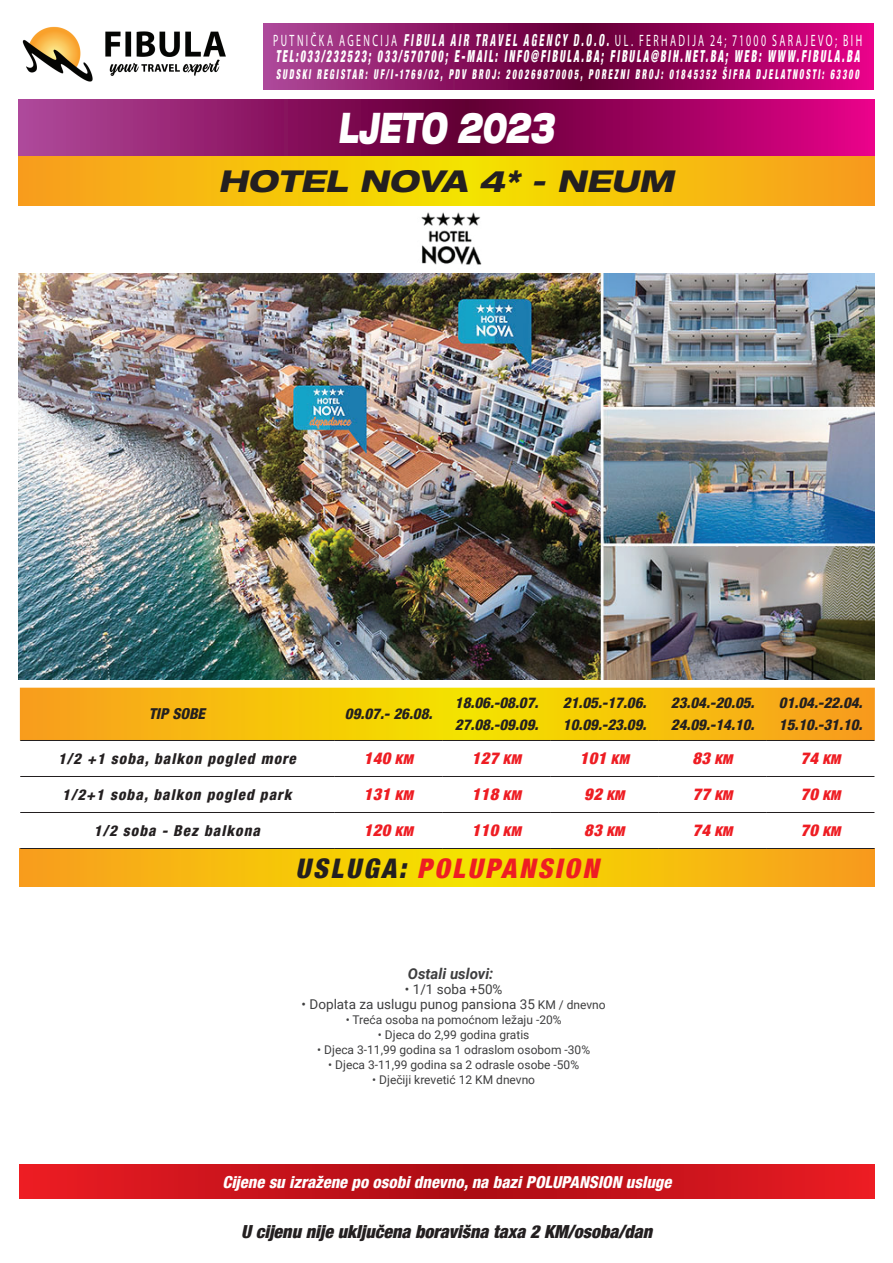
<style>
.page{position:relative;width:893px;height:1263px;background:#fff}
.page>*{position:absolute;margin:0;border:0;box-sizing:border-box;transform-origin:0 0}
.t1{font:italic 900 expanded 42px "Helvetica Neue LT Com";letter-spacing:-.005em;color:#fff;scale:.6 1}
.t2{font:italic 800 expanded 30px "Helvetica Neue LT Com";color:#231f20}
.t3{font:italic 900 condensed 27px "Helvetica Neue LT Com";letter-spacing:.1em;color:#ee1d23}
.t4{font:italic 900 condensed 18px "Helvetica Neue LT Com";color:#231f20}
.t5{font:italic 900 condensed 16.5px "Helvetica Neue LT Com";letter-spacing:.2em;color:#fff;scale:.6 1}
.t6{font:16.5px "Myriad Pro";letter-spacing:.245em;color:#fff;scale:.6 1}
.t7{font:italic 900 condensed 16.5px "Helvetica Neue LT Com";letter-spacing:.03em;color:#ee1d23}
.t8{font:italic 800 condensed 16.5px "Helvetica Neue LT Com";color:#fff}
.t9{font:italic 800 condensed 15px/22px "Helvetica Neue LT Com";color:#231f20}
.t10{font:italic 800 condensed 15px "Helvetica Neue LT Com";letter-spacing:.06em;color:#231f20}
.t11{font:italic 700 15px "Roboto";color:#3e3e3f}
.t12{font:italic 900 condensed 13.5px "Helvetica Neue LT Com";letter-spacing:.25em;color:#fff;scale:.6 1}
.t13{font:13.5px "Roboto";color:#3e3e3f}
.t14{font:12px "Roboto";color:#3e3e3f}
.s1{font-family:"Helvetica Neue LT Com";font-weight:800;font-style:italic;font-stretch:condensed}
.s2{font-size:13.5px}
.s3{color:#231f20}
.s4{font-size:12px}
</style>
<div class="page">
<svg style="left:19px;top:100px;width:855px;height:57px;background:#991262"></svg>
<svg style="left:19px;top:157px;width:855px;height:48px;background:#f6bf0d"></svg>
<svg style="left:263px;top:24px;width:610px;height:65px;background:#970f64"></svg>
<svg style="left:20px;top:688px;width:855px;height:52px;background:#f6bf0d"></svg>
<svg style="left:20px;top:848px;width:855px;height:39px;background:#f6bf0d"></svg>
<svg style="left:20px;top:1164px;width:855px;height:35px;background:#cb141b"></svg>
<hr style="left:20px;top:740px;width:315px;height:1px;background:#231f20">
<hr style="left:335px;top:740px;width:108px;height:1px;background:#231f20">
<hr style="left:443px;top:740px;width:108px;height:1px;background:#231f20">
<hr style="left:551px;top:740px;width:108px;height:1px;background:#231f20">
<hr style="left:659px;top:740px;width:108px;height:1px;background:#231f20">
<hr style="left:767px;top:740px;width:107px;height:1px;background:#231f20">
<hr style="left:20px;top:776px;width:315px;height:1px;background:#231f20">
<hr style="left:335px;top:776px;width:108px;height:1px;background:#231f20">
<hr style="left:443px;top:776px;width:108px;height:1px;background:#231f20">
<hr style="left:551px;top:776px;width:108px;height:1px;background:#231f20">
<hr style="left:659px;top:776px;width:108px;height:1px;background:#231f20">
<hr style="left:767px;top:776px;width:107px;height:1px;background:#231f20">
<hr style="left:20px;top:812px;width:315px;height:1px;background:#231f20">
<hr style="left:335px;top:812px;width:108px;height:1px;background:#231f20">
<hr style="left:443px;top:812px;width:108px;height:1px;background:#231f20">
<hr style="left:551px;top:812px;width:108px;height:1px;background:#231f20">
<hr style="left:659px;top:812px;width:108px;height:1px;background:#231f20">
<hr style="left:767px;top:812px;width:107px;height:1px;background:#231f20">
<hr style="left:20px;top:848px;width:315px;height:1px;background:#231f20">
<hr style="left:335px;top:848px;width:108px;height:1px;background:#231f20">
<hr style="left:443px;top:848px;width:108px;height:1px;background:#231f20">
<hr style="left:551px;top:848px;width:108px;height:1px;background:#231f20">
<hr style="left:659px;top:848px;width:108px;height:1px;background:#231f20">
<hr style="left:767px;top:848px;width:107px;height:1px;background:#231f20">
<img style="left:19px;top:274px;width:856px;height:405px">
<img style="left:421px;top:212px;width:61px;height:53px">
<img style="left:23px;top:27px;width:203px;height:55px">
<h3 class="t6" style="left:273px;top:30px;width:983px">PUTNIČKA AGENCIJA <span class="s1">FIBULA AIR TRAVEL AGENCY D.O.O.</span> UL. FERHADIJA 24; 71000 SARAJEVO; BIH</h3>
<h3 class="t5" style="left:276px;top:47px;width:974px">TEL:033/232523; 033/570700; E-MAIL: INFO@FIBULA.BA; FIBULA@BIH.NET.BA; WEB: WWW.FIBULA.BA</h3>
<p class="t12" style="left:276px;top:66px;width:973px">SUDSKI REGISTAR: UF/I-1769/02, PDV BROJ: 200269870005, POREZNI BROJ: 01845352 ŠIFRA DJELATNOSTI: 63300</p>
<h1 class="t1" style="left:338px;top:101px;width:361px">LJETO 2023</h1>
<h2 class="t2" style="left:218px;top:161px;width:457px">HOTEL NOVA 4* - NEUM</h2>
<p class="t10" style="left:149px;top:705px;width:58px">TIP SOBE</p>
<p class="t10" style="left:345px;top:705px;width:89px">09.07.- 26.08.</p>
<p class="t9" style="left:455px;top:692px;width:85px">18.06.-08.07.<br>27.08.-09.09.</p>
<p class="t9" style="left:563px;top:692px;width:85px">21.05.-17.06.<br>10.09.-23.09.</p>
<p class="t9" style="left:671px;top:692px;width:85px">23.04.-20.05.<br>24.09.-14.10.</p>
<p class="t9" style="left:779px;top:692px;width:85px">01.04.-22.04.<br>15.10.-31.10.</p>
<p class="t10" style="left:58px;top:749px;width:239px">1/2 +1 soba, balkon pogled more</p>
<h3 class="t7" style="left:364px;top:749px;width:51px">140 <span class="s2">KM</span></h3>
<h3 class="t7" style="left:472px;top:749px;width:51px">127 <span class="s2">KM</span></h3>
<h3 class="t7" style="left:580px;top:749px;width:51px">101 <span class="s2">KM</span></h3>
<h3 class="t7" style="left:692px;top:749px;width:42px">83 <span class="s2">KM</span></h3>
<h3 class="t7" style="left:800px;top:749px;width:42px">74 <span class="s2">KM</span></h3>
<p class="t10" style="left:62px;top:785px;width:231px">1/2+1 soba, balkon pogled park</p>
<h3 class="t7" style="left:364px;top:785px;width:51px">131 <span class="s2">KM</span></h3>
<h3 class="t7" style="left:472px;top:785px;width:51px">118 <span class="s2">KM</span></h3>
<h3 class="t7" style="left:584px;top:785px;width:42px">92 <span class="s2">KM</span></h3>
<h3 class="t7" style="left:692px;top:785px;width:42px">77 <span class="s2">KM</span></h3>
<h3 class="t7" style="left:800px;top:785px;width:42px">70 <span class="s2">KM</span></h3>
<p class="t10" style="left:94px;top:821px;width:168px">1/2 soba - Bez balkona</p>
<h3 class="t7" style="left:364px;top:821px;width:51px">120 <span class="s2">KM</span></h3>
<h3 class="t7" style="left:472px;top:821px;width:51px">110 <span class="s2">KM</span></h3>
<h3 class="t7" style="left:584px;top:821px;width:42px">83 <span class="s2">KM</span></h3>
<h3 class="t7" style="left:692px;top:821px;width:42px">74 <span class="s2">KM</span></h3>
<h3 class="t7" style="left:800px;top:821px;width:42px">70 <span class="s2">KM</span></h3>
<h3 class="t3" style="left:296px;top:852px;width:304px"><span class="s3">USLUGA:</span> POLUPANSION</h3>
<p class="t11" style="left:408px;top:963px;width:87px">Ostali uslovi:</p>
<p class="t13" style="left:405px;top:980px;width:99px">• 1/1 soba +50%</p>
<p class="t13" style="left:302px;top:995px;width:306px">• Doplata za uslugu punog pansiona 35 <span class="s4">KM / dnevno</span></p>
<p class="t14" style="left:346px;top:1011px;width:217px">• Treća osoba na pomoćnom ležaju -20%</p>
<p class="t14" style="left:378px;top:1026px;width:153px">• Djeca do 2,99 godina gratis</p>
<p class="t14" style="left:317px;top:1041px;width:274px">• Djeca 3-11,99 godina sa 1 odraslom osobom -30%</p>
<p class="t14" style="left:328px;top:1056px;width:252px">• Djeca 3-11,99 godina sa 2 odrasle osobe -50%</p>
<p class="t14" style="left:372px;top:1071px;width:164px">• Dječiji krevetić 12 KM dnevno</p>
<h3 class="t8" style="left:222px;top:1171px;width:450px">Cijene su izražene po osobi dnevno, na bazi POLUPANSION usluge</h3>
<h3 class="t4" style="left:241px;top:1220px;width:413px">U cijenu nije uključena boravišna taxa 2 KM/osoba/dan</h3>
</div>
